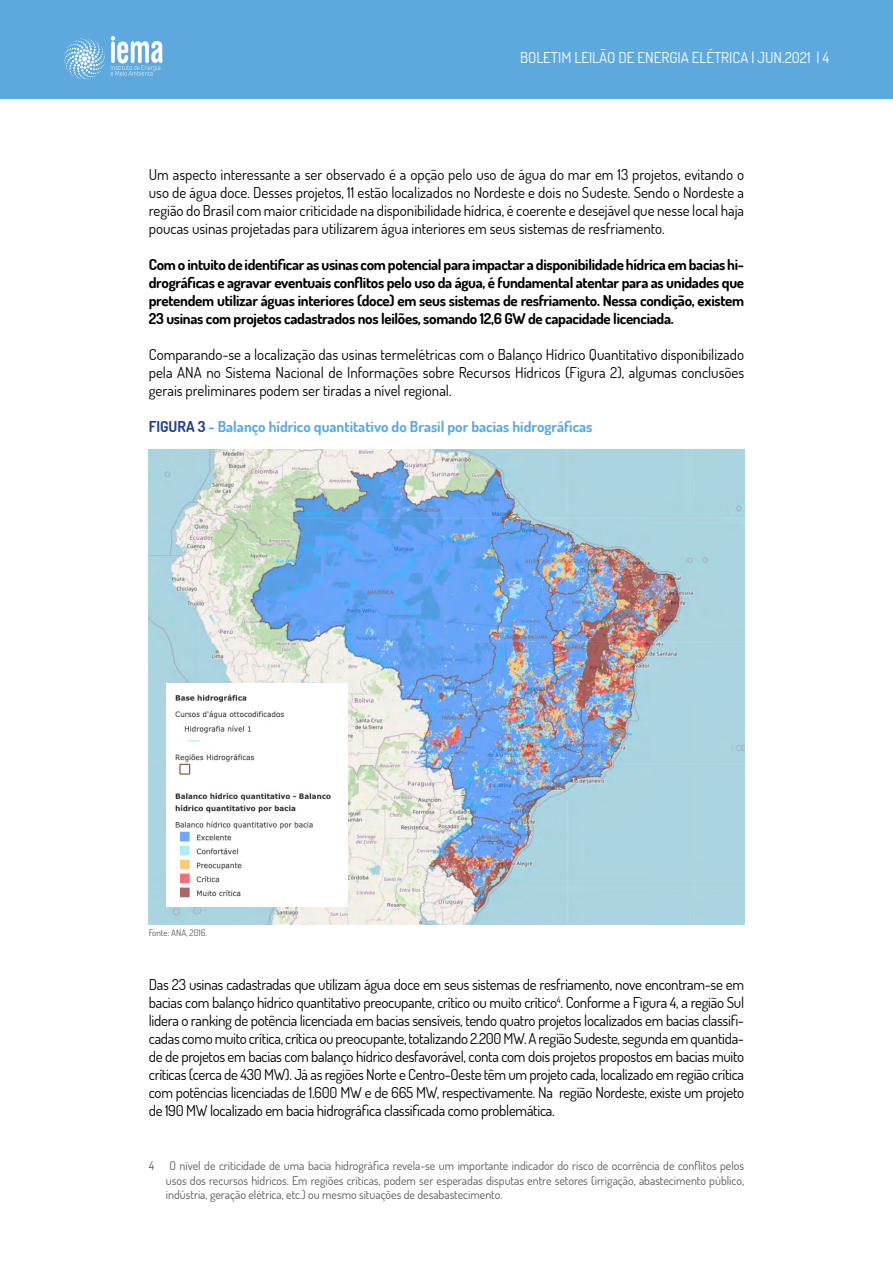
<style>
.page{position:relative;width:893px;height:1263px;background:#fff}
.page>*{position:absolute;margin:0;border:0;box-sizing:border-box;transform-origin:0 0}
.t1{font:15px/18px "Dosis";color:#000;text-align:justify}
.t2{font:700 15px/18px "Dosis";letter-spacing:-.02em;color:#000;text-align:justify}
.t3{font:700 15px "Dosis";color:#5da9dd}
.t4{font:15px "Dosis";color:#fff}
.t5{font:12px/14.4px "Dosis";color:#58595b;text-align:justify}
.t6{font:9px "Dosis";color:#58595b}
.s1{color:#25408f}
</style>
<div class="page">
<div style="left:0;top:0;width:893px;height:99px;background:#5da9dd"></div>
<svg style="left:64px;top:36px;width:98px;height:44px"></svg>
<img style="left:149px;top:449px;width:595px;height:475px">
<img style="left:166px;top:684px;width:182px;height:223px">
<p class="t4" style="left:520px;top:48px;width:311px">BOLETIM LEILÃO DE ENERGIA ELÉTRICA | JUN.2021 | 4</p>
<p class="t1" style="left:149px;top:165px;width:597px">Um aspecto interessante a ser observado é a opção pelo uso de água do mar em 13 projetos, evitando o uso de água doce. Desses projetos, 11 estão localizados no Nordeste e dois no Sudeste. Sendo o Nordeste a região do Brasil com maior criticidade na disponibilidade hídrica, é coerente e desejável que nesse local haja poucas usinas projetadas para utilizarem água interiores em seus sistemas de resfriamento.</p>
<p class="t2" style="left:149px;top:255px;width:597px">Com o intuito de identificar as usinas com potencial para impactar a disponibilidade hídrica em bacias hi&shy;drográficas e agravar eventuais conflitos pelo uso da água, é fundamental atentar para as unidades que pretendem utilizar águas interiores (doce) em seus sistemas de resfriamento. Nessa condição, existem 23 usinas com projetos cadastrados nos leilões, somando 12,6 GW de capacidade licenciada.</p>
<p class="t1" style="left:149px;top:345px;width:597px">Comparando-se a localização das usinas termelétricas com o Balanço Hídrico Quantitativo disponibilizado pela ANA no Sistema Nacional de Informações sobre Recursos Hídricos (Figura 2), algumas conclusões gerais preliminares podem ser tiradas a nível regional.</p>
<p class="t3" style="left:149px;top:417px;width:445px"><span class="s1">FIGURA 3</span> - Balanço hídrico quantitativo do Brasil por bacias hidrográficas</p>
<p class="t6" style="left:149px;top:927px;width:60px">Fonte: ANA, 2016.</p>
<p class="t1" style="left:149px;top:975px;width:597px">Das 23 usinas cadastradas que utilizam água doce em seus sistemas de resfriamento, nove encontram-se em bacias com balanço hídrico quantitativo preocupante, crítico ou muito crítico<sup>4</sup>. Conforme a Figura 4, a região Sul lidera o ranking de potência licenciada em bacias sensíveis, tendo quatro projetos localizados em bacias classifi&shy;cadas como muito crítica, crítica ou preocupante, totalizando 2.200 MW. A região Sudeste, segunda em quantida&shy;de de projetos em bacias com balanço hídrico desfavorável, conta com dois projetos propostos em bacias muito críticas (cerca de 430 MW). Já as regiões Norte e Centro-Oeste têm um projeto cada, localizado em região crítica com potências licenciadas de 1.600 MW e de 665 MW, respectivamente. Na região Nordeste, existe um projeto de 190 MW localizado em bacia hidrográfica classificada como problemática.</p>
<p class="t5" style="left:149px;top:1158px;width:7px">4</p>
<p class="t5" style="left:166px;top:1158px;width:580px">O nível de criticidade de uma bacia hidrográfica revela-se um importante indicador do risco de ocorrência de conflitos pelos usos dos recursos hídricos. Em regiões críticas, podem ser esperadas disputas entre setores (irrigação, abastecimento público, indústria, geração elétrica, etc.) ou mesmo situações de desabastecimento.</p>
</div>
